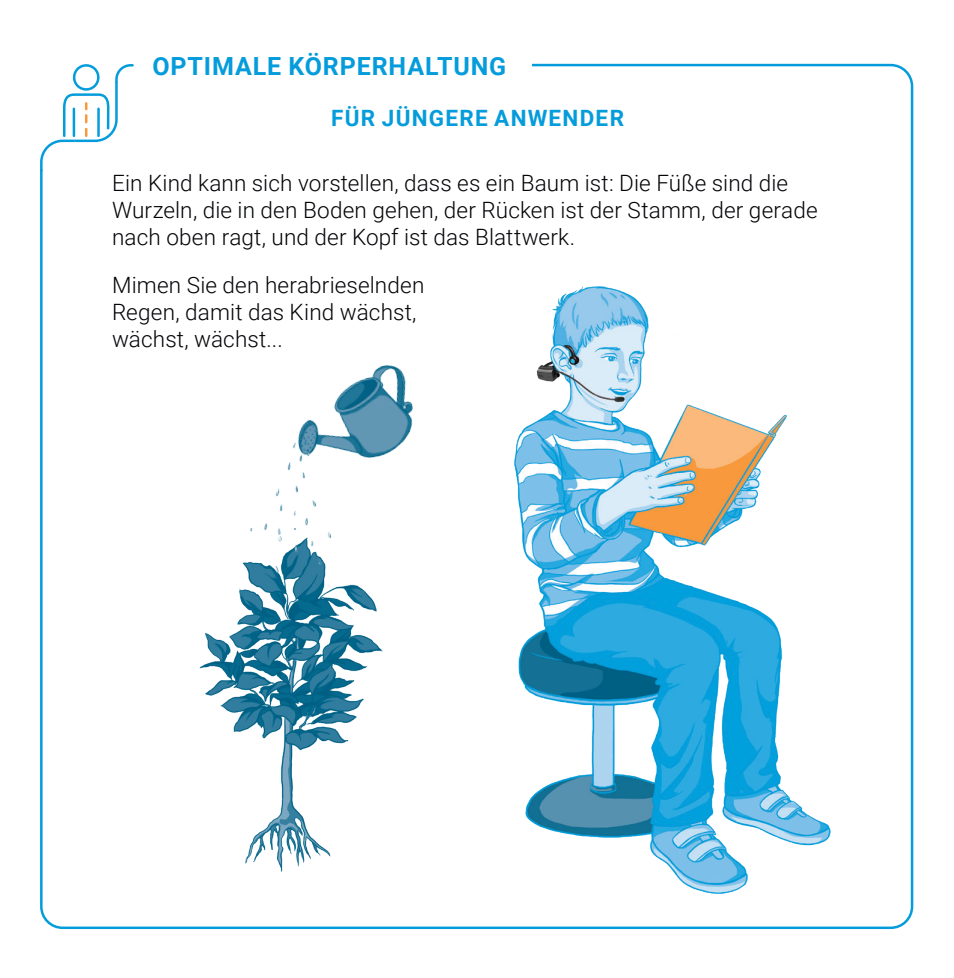
<style>
.page{position:relative;width:954px;height:978px;background:#fff}
.page>*{position:absolute;margin:0;border:0;box-sizing:border-box;transform-origin:0 0}
.t1{font:700 25px "Roboto";letter-spacing:.035em;color:#059cdb}
.t2{font:300 22.5px/27px "Roboto";letter-spacing:.005em;color:#030407}
.t3{font:700 22.5px "Roboto";letter-spacing:.055em;color:#059cdb}
</style>
<div class="page">
<svg style="left:40px;top:64px;width:94px;height:110px"></svg>
<img style="left:514px;top:286px;width:317px;height:560px">
<img style="left:199px;top:528px;width:578px;height:366px">
<img style="left:199px;top:365px;width:290px;height:217px">
<p class="t1" style="left:152px;top:48px;width:355px">OPTIMALE KÖRPERHALTUNG</p>
<p class="t3" style="left:331px;top:102px;width:294px">FÜR JÜNGERE ANWENDER</p>
<p class="t2" style="left:112px;top:168px;width:707px">Ein Kind kann sich vorstellen, dass es ein Baum ist: Die Füße sind die<br>Wurzeln, die in den Boden gehen, der Rücken ist der Stamm, der gerade nach oben ragt, und der Kopf ist das Blattwerk.</p>
<p class="t2" style="left:112px;top:271px;width:314px">Mimen Sie den herabrieselnden<br>Regen, damit das Kind wächst, wächst, wächst...</p>
</div>
